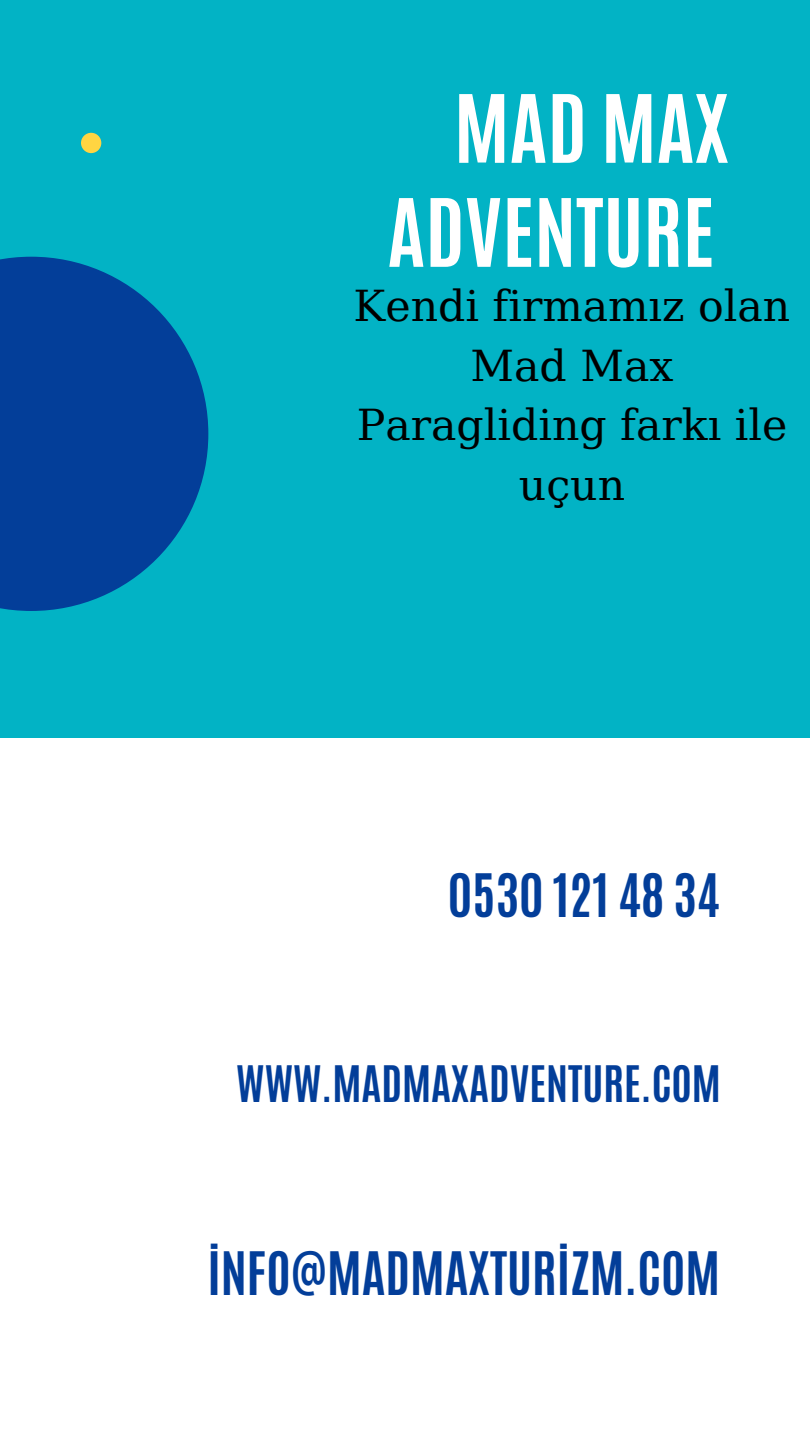
<style>
.page{position:relative;width:810px;height:1440px;background:#02b3c5}
.page>*{position:absolute;margin:0;border:0;box-sizing:border-box;transform-origin:0 0}
.t1{font:700 80px/104px "Antonio";color:#fff;text-align:right}
.t2{font:700 50px "Antonio";color:#033e99}
.t3{font:42.6px/59.6px "DejaVu Serif";color:#000;text-align:center}
.t4{font:700 42px "Antonio";color:#033e99}
</style>
<div class="page">
<div style="left:0;top:738px;width:810px;height:702px;background:#fff"></div>
<div style="left:81px;top:133px;width:20px;height:20px;background:#ffd542;border-radius:50%"></div>
<svg style="left:0;top:257px;width:208px;height:354px;fill:#033e99"></svg>
<h1 class="t1" style="left:387px;top:77px;width:343px">MAD MAX<br>ADVENTURE</h1>
<p class="t3" style="left:354px;top:276px;width:438px">Kendi firmamız olan<br>Mad Max<br>Paragliding farkı ile uçun</p>
<p class="t2" style="left:448px;top:860px;width:274px">0530 121 48 34</p>
<p class="t4" style="left:236px;top:1054px;width:486px">WWW.MADMAXADVENTURE.COM</p>
<p class="t2" style="left:207px;top:1237px;width:514px">İNFO@MADMAXTURİZM.COM</p>
</div>
